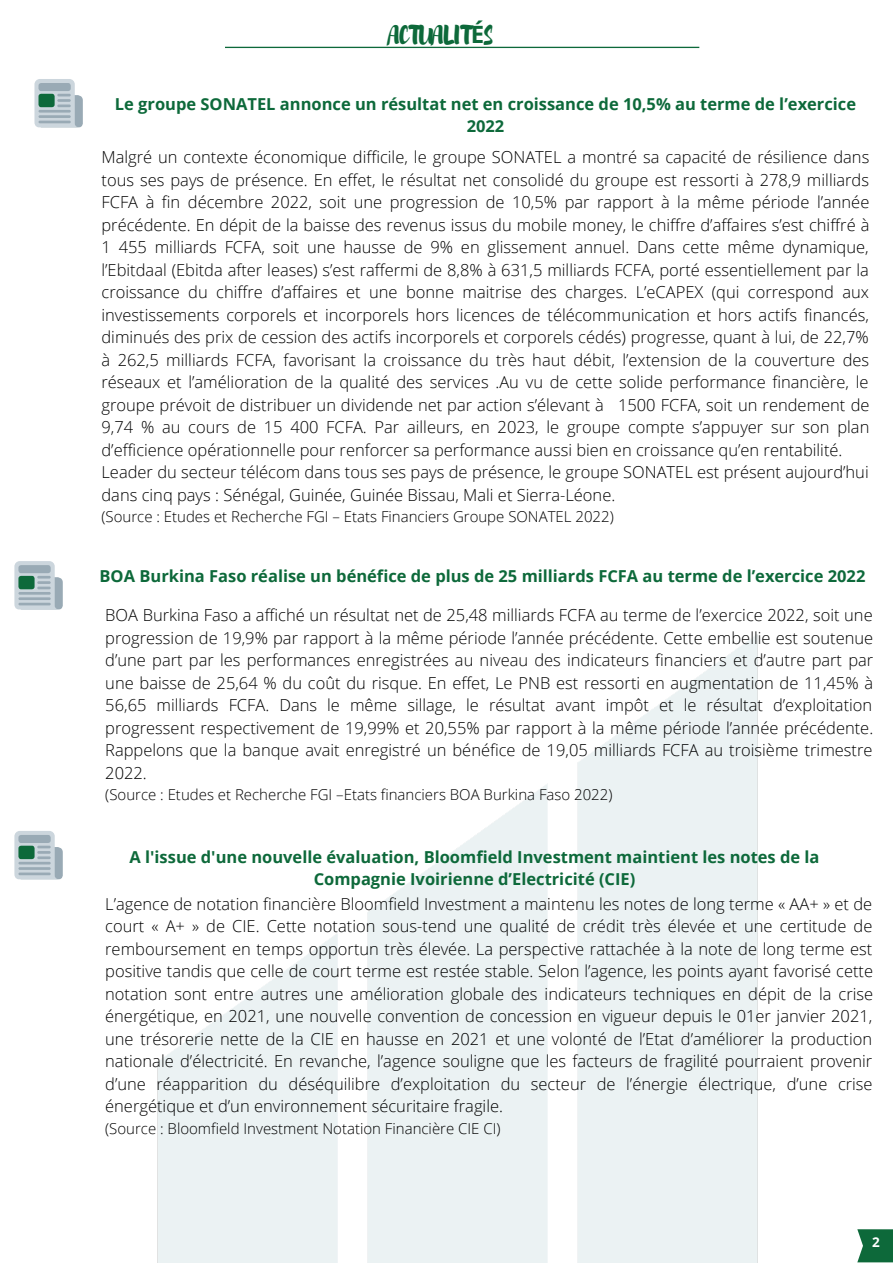
<style>
.page{position:relative;width:893px;height:1264px;background:#fff}
.page>*{position:absolute;margin:0;border:0;box-sizing:border-box;transform-origin:0 0}
.t1{font:24px "Brusher";letter-spacing:-.01em;color:#0d693a}
.t2{font:300 16.5px/22.5px "Open Sans";color:#000;text-align:justify}
.t3{font:700 16.5px/22.5px "Open Sans";color:#0d693a;text-align:center}
.t4{font:300 15px "Open Sans";color:#000}
.t5{font:700 13.5px "Open Sans";color:#fff}
.s1{font-family:"Noto Sans";font-weight:700}
</style>
<div class="page">
<svg style="left:225px;top:47px;width:474px;height:1px"></svg>
<svg style="left:857px;top:1229px;width:35px;height:33px"></svg>
<svg style="left:34px;top:79px;width:49px;height:48px;background:#bbc7cf"></svg>
<div style="left:38px;top:94px;width:17px;height:13px;background:#0d693a;border-radius:3px"></div>
<svg style="left:14px;top:561px;width:49px;height:48px;background:#bbc7cf"></svg>
<div style="left:18px;top:576px;width:17px;height:13px;background:#0d693a;border-radius:3px"></div>
<svg style="left:14px;top:831px;width:49px;height:48px;background:#bbc7cf"></svg>
<div style="left:18px;top:845px;width:17px;height:14px;background:#0d693a;border-radius:3px"></div>
<h1 class="t1" style="left:389px;top:19px;width:106px">ACTUALIT<span class="s1">É</span>S</h1>
<p class="t3" style="left:115px;top:92px;width:742px">Le groupe SONATEL annonce un résultat net en croissance de 10,5% au terme de l’exercice<br>2022</p>
<p class="t2" style="left:101px;top:145px;width:769px;text-align:left">Malgré un contexte économique difficile, le groupe SONATEL a montré sa capacité de résilience dans tous ses pays de présence. En effet, le résultat net consolidé du groupe est ressorti à 278,9 milliards FCFA à fin décembre 2022, soit une progression de 10,5% par rapport à la même période l’année précédente. En dépit de la baisse des revenus issus du mobile money, le chiffre d’affaires s’est chiffré à 1 455 milliards FCFA, soit une hausse de 9% en glissement annuel. Dans cette même dynamique, l’Ebitdaal (Ebitda after leases) s’est raffermi de 8,8% à 631,5 milliards FCFA, porté essentiellement par la croissance du chiffre d’affaires et une bonne maitrise des charges. L’eCAPEX (qui correspond aux investissements corporels et incorporels hors licences de télécommunication et hors actifs financés, diminués des prix de cession des actifs incorporels et corporels cédés) progresse, quant à lui, de 22,7% à 262,5 milliards FCFA, favorisant la croissance du très haut débit, l’extension de la couverture des réseaux et l’amélioration de la qualité des services .Au vu de cette solide performance financière, le groupe prévoit de distribuer un dividende net par action s’élevant à 1500 FCFA, soit un rendement de 9,74 % au cours de 15 400 FCFA. Par ailleurs, en 2023, le groupe compte s’appuyer sur son plan d’efficience opérationnelle pour renforcer sa performance aussi bien en croissance qu’en rentabilité.<br>Leader du secteur télécom dans tous ses pays de présence, le groupe SONATEL est présent aujourd’hui dans cinq pays : Sénégal, Guinée, Guinée Bissau, Mali et Sierra-Léone.</p>
<p class="t4" style="left:101px;top:506px;width:513px">(Source : Etudes et Recherche FGI – Etats Financiers Groupe SONATEL 2022)</p>
<p class="t3" style="left:100px;top:564px;width:767px">BOA Burkina Faso réalise un bénéfice de plus de 25 milliards FCFA au terme de l’exercice 2022</p>
<p class="t2" style="left:105px;top:603px;width:769px">BOA Burkina Faso a affiché un résultat net de 25,48 milliards FCFA au terme de l’exercice 2022, soit une progression de 19,9% par rapport à la même période l’année précédente. Cette embellie est soutenue d’une part par les performances enregistrées au niveau des indicateurs financiers et d’autre part par une baisse de 25,64 % du coût du risque. En effet, Le PNB est ressorti en augmentation de 11,45% à 56,65 milliards FCFA. Dans le même sillage, le résultat avant impôt et le résultat d’exploitation progressent respectivement de 19,99% et 20,55% par rapport à la même période l’année précédente.<br>Rappelons que la banque avait enregistré un bénéfice de 19,05 milliards FCFA au troisième trimestre 2022.</p>
<p class="t4" style="left:105px;top:784px;width:508px">(Source : Etudes et Recherche FGI –Etats financiers BOA Burkina Faso 2022)</p>
<p class="t3" style="left:129px;top:845px;width:691px">A l'issue d'une nouvelle évaluation, Bloomfield Investment maintient les notes de la<br>Compagnie Ivoirienne d’Electricité (CIE)</p>
<p class="t2" style="left:105px;top:892px;width:769px">L’agence de notation financière Bloomfield Investment a maintenu les notes de long terme « AA+ » et de court « A+ » de CIE. Cette notation sous-tend une qualité de crédit très élevée et une certitude de remboursement en temps opportun très élevée. La perspective rattachée à la note de long terme est positive tandis que celle de court terme est restée stable. Selon l’agence, les points ayant favorisé cette notation sont entre autres une amélioration globale des indicateurs techniques en dépit de la crise énergétique, en 2021, une nouvelle convention de concession en vigueur depuis le 01er janvier 2021, une trésorerie nette de la CIE en hausse en 2021 et une volonté de l’Etat d’améliorer la production nationale d’électricité. En revanche, l’agence souligne que les facteurs de fragilité pourraient provenir d’une réapparition du déséquilibre d’exploitation du secteur de l’énergie électrique, d’une crise énergétique et d’un environnement sécuritaire fragile.</p>
<p class="t4" style="left:105px;top:1117px;width:397px">(Source : Bloomfield Investment Notation Financière CIE CI)</p>
<p class="t5" style="left:872px;top:1232px;width:9px">2</p>
</div>
